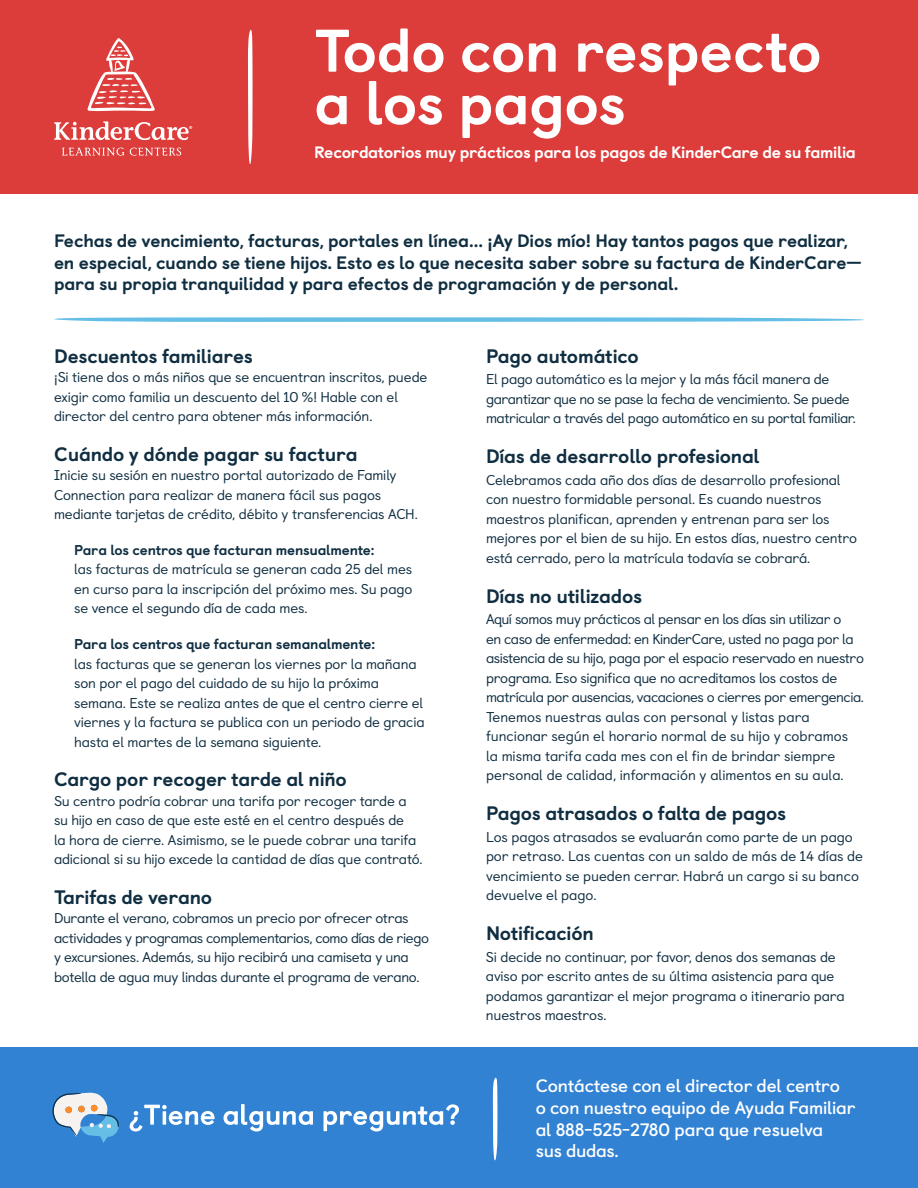
<style>
.page{position:relative;width:918px;height:1188px;background:#fff}
.page>*{position:absolute;margin:0;border:0;box-sizing:border-box;transform-origin:0 0}
.t1{font:800 60px/52.5px "Castledown";letter-spacing:-.01em;color:#fff}
.t2{font:800 19.5px "Castledown";letter-spacing:-.01em;color:#102e41}
.t3{font:800 18px/21.6px "Castledown";letter-spacing:-.01em;color:#102e41}
.t4{font:700 18px/21.6px "Castledown";letter-spacing:-.01em;color:#fff}
.t5{font:800 16.5px "Castledown";letter-spacing:-.02em;color:#fff}
.t6{font:14.25px/19.5px "Castledown";letter-spacing:-.015em;color:#102e41}
.t7{font:800 14.25px "Castledown";letter-spacing:-.015em;color:#102e41}
</style>
<div class="page">
<div style="left:0;top:0;width:918px;height:194px;background:#dc3c3a"></div>
<div style="left:0;top:1048px;width:918px;height:140px;background:#3282d4"></div>
<svg style="left:130px;top:1104px;width:329px;height:27px"></svg>
<svg style="left:87px;top:38px;width:68px;height:73px"></svg>
<svg style="left:54px;top:121px;width:138px;height:19px"></svg>
<svg style="left:62px;top:148px;width:62px;height:8px"></svg>
<svg style="left:130px;top:148px;width:51px;height:8px"></svg>
<svg style="left:248px;top:29px;width:5px;height:135px"></svg>
<svg style="left:54px;top:317px;width:810px;height:5px;background:#84cbeb"></svg>
<svg style="left:52px;top:1093px;width:67px;height:50px"></svg>
<svg style="left:493px;top:1077px;width:4px;height:83px"></svg>
<h1 class="t1" style="left:314px;top:19px;width:509px">Todo con respecto a los pagos</h1>
<p class="t5" style="left:314px;top:139px;width:543px">Recordatorios muy prácticos para los pagos de KinderCare de su familia</p>
<p class="t3" style="left:54px;top:228px;width:809px">Fechas de vencimiento, facturas, portales en línea... ¡Ay Dios mío! Hay tantos pagos que realizar, en especial, cuando se tiene hijos. Esto es lo que necesita saber sobre su factura de KinderCare— para su propia tranquilidad y para efectos de programación y de personal.</p>
<h2 class="t2" style="left:54px;top:340px;width:200px">Descuentos familiares</h2>
<p class="t6" style="left:54px;top:366px;width:375px">¡Si tiene dos o más niños que se encuentran inscritos, puede exigir como familia un descuento del 10 %! Hable con el director del centro para obtener más información.</p>
<h2 class="t2" style="left:54px;top:438px;width:305px">Cuándo y dónde pagar su factura</h2>
<p class="t6" style="left:54px;top:464px;width:365px">Inicie su sesión en nuestro portal autorizado de Family<br>Connection para realizar de manera fácil sus pagos mediante tarjetas de crédito, débito y transferencias ACH.</p>
<p class="t7" style="left:74px;top:538px;width:302px">Para los centros que facturan mensualmente:</p>
<p class="t6" style="left:74px;top:558px;width:340px;text-align:justify">las facturas de matrícula se generan cada 25 del mes en curso para la inscripción del próximo mes. Su pago se vence el segundo día de cada mes.</p>
<p class="t7" style="left:74px;top:632px;width:303px">Para los centros que facturan semanalmente:</p>
<p class="t6" style="left:74px;top:653px;width:352px">las facturas que se generan los viernes por la mañana son por el pago del cuidado de su hijo la próxima semana. Este se realiza antes de que el centro cierre el viernes y la factura se publica con un periodo de gracia hasta el martes de la semana siguiente.</p>
<h2 class="t2" style="left:54px;top:763px;width:294px">Cargo por recoger tarde al niño</h2>
<p class="t6" style="left:54px;top:790px;width:370px">Su centro podría cobrar una tarifa por recoger tarde a su hijo en caso de que este esté en el centro después de<br>la hora de cierre. Asimismo, se le puede cobrar una tarifa adicional si su hijo excede la cantidad de días que contrató.</p>
<h2 class="t2" style="left:54px;top:881px;width:160px">Tarifas de verano</h2>
<p class="t6" style="left:54px;top:907px;width:376px">Durante el verano, cobramos un precio por ofrecer otras actividades y programas complementarios, como días de riego y excursiones. Además, su hijo recibirá una camiseta y una botella de agua muy lindas durante el programa de verano.</p>
<h2 class="t2" style="left:486px;top:340px;width:154px">Pago automático</h2>
<p class="t6" style="left:486px;top:368px;width:371px">El pago automático es la mejor y la más fácil manera de garantizar que no se pase la fecha de vencimiento. Se puede matricular a través del pago automático en su portal familiar.</p>
<h2 class="t2" style="left:486px;top:440px;width:275px">Días de desarrollo profesional</h2>
<p class="t6" style="left:486px;top:469px;width:373px">Celebramos cada año dos días de desarrollo profesional con nuestro formidable personal. Es cuando nuestros maestros planifican, aprenden y entrenan para ser los mejores por el bien de su hijo. En estos días, nuestro centro está cerrado, pero la matrícula todavía se cobrará.</p>
<h2 class="t2" style="left:486px;top:580px;width:158px">Días no utilizados</h2>
<p class="t6" style="left:486px;top:608px;width:379px">Aquí somos muy prácticos al pensar en los días sin utilizar o<br>en caso de enfermedad: en KinderCare, usted no paga por la asistencia de su hijo, paga por el espacio reservado en nuestro programa. Eso significa que no acreditamos los costos de matrícula por ausencias, vacaciones o cierres por emergencia.<br>Tenemos nuestras aulas con personal y listas para funcionar según el horario normal de su hijo y cobramos<br>la misma tarifa cada mes con el fin de brindar siempre personal de calidad, información y alimentos en su aula.</p>
<h2 class="t2" style="left:486px;top:797px;width:302px">Pagos atrasados o falta de pagos</h2>
<p class="t6" style="left:486px;top:826px;width:379px">Los pagos atrasados se evaluarán como parte de un pago por retraso. Las cuentas con un saldo de más de 14 días de vencimiento se pueden cerrar. Habrá un cargo si su banco devuelve el pago.</p>
<h2 class="t2" style="left:486px;top:917px;width:109px">Notificación</h2>
<p class="t6" style="left:486px;top:946px;width:360px">Si decide no continuar, por favor, denos dos semanas de aviso por escrito antes de su última asistencia para que podamos garantizar el mejor programa o itinerario para nuestros maestros.</p>
<p class="t4" style="left:536px;top:1074px;width:321px">Contáctese con el director del centro<br>o con nuestro equipo de Ayuda Familiar al 888-525-2780 para que resuelva<br>sus dudas.</p>
</div>
